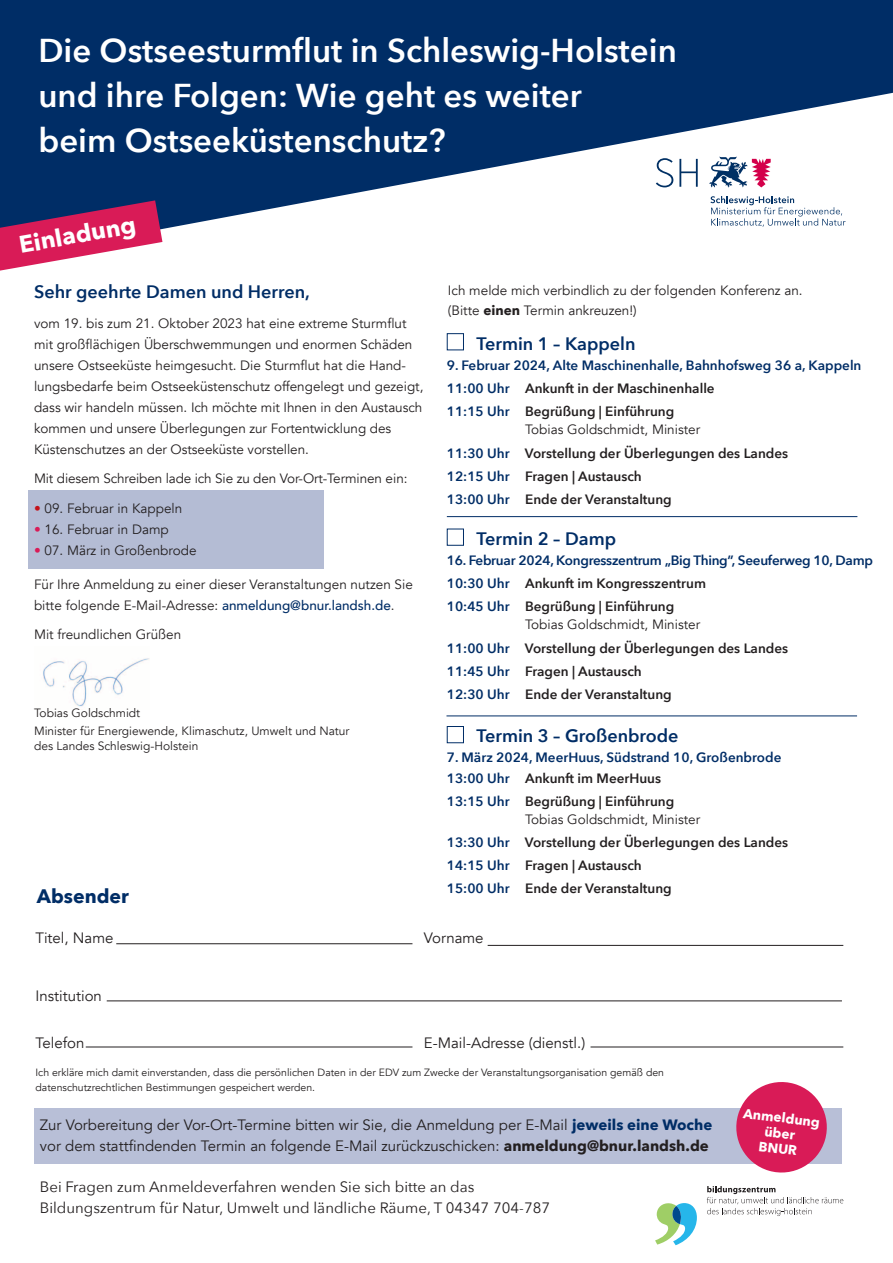
<style>
.page{position:relative;width:893px;height:1263px;background:#fff}
.page>*{position:absolute;margin:0;border:0;box-sizing:border-box;transform-origin:0 0}
.t1{font:600 33px/45.2px "Avenir Next";color:#fff}
.t2{font:700 24px "Avenir Next";color:#fff}
.t3{font:700 19.5px "Avenir Next";color:#002d66}
.t4{font:600 18px "Avenir Next";color:#002d66}
.t5{font:15px/21px "Avenir";color:#231f20}
.t6{font:15px/21px "Avenir Next";color:#231f20}
.t7{font:13.5px/21px "Avenir";color:#231f20}
.t8{font:600 13.5px/23.1px "Avenir Next";color:#231f20}
.t9{font:600 13.5px/23.1px "Avenir Next";color:#002d66}
.t10{font:600 13.5px/23.1px "Avenir Next";letter-spacing:-.02em;color:#002d66}
.t11{font:700 13.5px/15.5px "Avenir Next";color:#fff;text-align:center}
.t12{font:12px/17.1px "Avenir";color:#231f20}
.t13{font:10.5px/15px "Avenir";color:#231f20}
.s1{color:#c4121a}
.s2{color:#d91b57}
.s3{font-weight:500;color:#002d66}
.s4{font-family:"Avenir Next";font-weight:700}
.s5{color:#231f20}
.s6{color:#002d66}
.s7{font-family:"Avenir Next";font-weight:700;color:#002d66}
</style>
<div class="page">
<img style="left:43px;top:658px;width:106px;height:49px">
<div style="left:0;top:0;width:893px;height:96px;background:#002d66"></div>
<div style="left:29px;top:490px;width:295px;height:79px;background:#b4bcd4"></div>
<svg style="left:0;top:96px;width:876px;height:146px"></svg>
<svg style="left:710px;top:196px;width:136px;height:31px"></svg>
<svg style="left:709px;top:157px;width:62px;height:30px"></svg>
<svg style="left:656px;top:158px;width:17px;height:30px"></svg>
<svg style="left:679px;top:159px;width:19px;height:28px"></svg>
<svg style="left:0;top:200px;width:162px;height:71px"></svg>
<hr style="left:447px;top:516px;width:410px;height:1px;background:#002d66">
<hr style="left:446px;top:715px;width:411px;height:1px;background:#002d66">
<div style="left:34px;top:1108px;width:808px;height:55px;background:#b8bfd7"></div>
<hr style="left:107px;top:1001px;width:735px;height:1px;background:#231f20">
<hr style="left:488px;top:945px;width:355px;height:1px;background:#231f20">
<hr style="left:116px;top:943px;width:296px;height:1px;background:#231f20">
<hr style="left:86px;top:1047px;width:326px;height:1px;background:#231f20">
<svg style="left:731px;top:1082px;width:101px;height:91px"></svg>
<svg style="left:707px;top:1186px;width:136px;height:30px"></svg>
<svg style="left:655px;top:1203px;width:42px;height:42px"></svg>
<svg style="left:446px;top:333px;width:18px;height:410px"></svg>
<hr style="left:590px;top:1047px;width:253px;height:1px;background:#231f20">
<h1 class="t1" style="left:38px;top:29px;width:640px">Die Ostseesturmflut in Schleswig-Holstein und ihre Folgen: Wie geht es weiter<br>beim Ostseeküstenschutz?</h1>
<h2 class="t2" style="left:17px;top:229px;width:120px;rotate:-10deg">Einladung</h2>
<h3 class="t4" style="left:34px;top:280px;width:277px">Sehr geehrte Damen und Herren,</h3>
<p class="t7" style="left:34px;top:313px;width:391px">vom 19. bis zum 21. Oktober 2023 hat eine extreme Sturmflut mit großflächigen Überschwemmungen und enormen Schäden unsere Ostseeküste heimgesucht. Die Sturmflut hat die Hand&shy;lungsbedarfe beim Ostseeküstenschutz offengelegt und gezeigt, dass wir handeln müssen. Ich möchte mit Ihnen in den Austausch kommen und unsere Überlegungen zur Fortentwicklung des Küstenschutzes an der Ostseeküste vorstellen.</p>
<p class="t7" style="left:34px;top:469px;width:375px">Mit diesem Schreiben lade ich Sie zu den Vor-Ort-Terminen ein:</p>
<p class="t7" style="left:34px;top:498px;width:150px"><span class="s1">•</span> 09. Februar in Kappeln</p>
<p class="t7" style="left:34px;top:519px;width:136px"><span class="s2">•</span> 16. Februar in Damp</p>
<p class="t7" style="left:34px;top:540px;width:164px"><span class="s2">•</span> 07. März in Großenbrode</p>
<p class="t7" style="left:34px;top:574px;width:380px">Für Ihre Anmeldung zu einer dieser Veranstaltungen nutzen Sie bitte folgende E-Mail-Adresse: <span class="s3">anmeldung@bnur.landsh.de</span>.</p>
<p class="t7" style="left:34px;top:625px;width:149px">Mit freundlichen Grüßen</p>
<p class="t12" style="left:34px;top:705px;width:317px">Tobias Goldschmidt<br>Minister für Energiewende, Klimaschutz, Umwelt und Natur</p>
<p class="t12" style="left:34px;top:737px;width:166px">des Landes Schleswig-Holstein</p>
<h3 class="t3" style="left:37px;top:883px;width:94px">Absender</h3>
<p class="t7" style="left:448px;top:281px;width:356px;line-height:19.5px">Ich melde mich verbindlich zu der folgenden Konferenz an. (Bitte <span class="s4">einen</span> Termin ankreuzen!)</p>
<h3 class="t4" style="left:477px;top:332px;width:160px">Termin 1 – Kappeln</h3>
<p class="t9" style="left:447px;top:354px;width:416px">9. Februar 2024, Alte Maschinenhalle, Bahnhofsweg 36 a, Kappeln<br>11:00 Uhr <span class="s5">Ankunft in der Maschinenhalle<br></span>11:15 Uhr <span class="s5">Begrüßung | Einführung</span></p>
<p class="t7" style="left:525px;top:420px;width:177px">Tobias Goldschmidt, Minister</p>
<p class="t8" style="left:447px;top:442px;width:343px"><span class="s6">11:30 Uhr</span> Vorstellung der Überlegungen des Landes<br><span class="s6">12:15 Uhr</span> Fragen | Austausch<br><span class="s6">13:00 Uhr</span> Ende der Veranstaltung</p>
<h3 class="t4" style="left:477px;top:527px;width:141px">Termin 2 – Damp</h3>
<p class="t10" style="left:447px;top:549px;width:428px">16. Februar 2024, Kongresszentrum „Big Thing”, Seeuferweg 10, Damp<br>10:30 Uhr <span class="s5">Ankunft im Kongresszentrum<br></span>10:45 Uhr <span class="s5">Begrüßung | Einführung</span></p>
<p class="t7" style="left:525px;top:615px;width:177px">Tobias Goldschmidt, Minister</p>
<p class="t8" style="left:447px;top:637px;width:343px"><span class="s6">11:00 Uhr</span> Vorstellung der Überlegungen des Landes<br><span class="s6">11:45 Uhr</span> Fragen | Austausch<br><span class="s6">12:30 Uhr</span> Ende der Veranstaltung</p>
<h3 class="t4" style="left:477px;top:724px;width:203px">Termin 3 – Großenbrode</h3>
<p class="t9" style="left:447px;top:748px;width:336px;line-height:20.1px">7. März 2024, MeerHuus, Südstrand 10, Großenbrode<br>13:00 Uhr <span class="s5">Ankunft im MeerHuus</span></p>
<p class="t8" style="left:447px;top:790px;width:229px"><span class="s6">13:15 Uhr</span> Begrüßung | Einführung</p>
<p class="t7" style="left:525px;top:809px;width:177px">Tobias Goldschmidt, Minister</p>
<p class="t8" style="left:447px;top:831px;width:343px"><span class="s6">13:30 Uhr</span> Vorstellung der Überlegungen des Landes<br><span class="s6">14:15 Uhr</span> Fragen | Austausch<br><span class="s6">15:00 Uhr</span> Ende der Veranstaltung</p>
<p class="t5" style="left:36px;top:927px;width:79px">Titel, Name</p>
<p class="t5" style="left:424px;top:927px;width:61px">Vorname</p>
<p class="t5" style="left:36px;top:986px;width:68px">Institution</p>
<p class="t5" style="left:36px;top:1032px;width:50px">Telefon</p>
<p class="t5" style="left:424px;top:1032px;width:163px">E-Mail-Adresse (dienstl.)</p>
<p class="t13" style="left:36px;top:1065px;width:630px">Ich erkläre mich damit einverstanden, dass die persönlichen Daten in der EDV zum Zwecke der Veranstaltungsorganisation gemäß den datenschutzrechtlichen Bestimmungen gespeichert werden.</p>
<p class="t5" style="left:40px;top:1114px;width:674px">Zur Vorbereitung der Vor-Ort-Termine bitten wir Sie, die Anmeldung per E-Mail <span class="s7">jeweils eine Woche </span>vor dem stattfindenden Termin an folgende E-Mail zurückzuschicken: <span class="s4">anmeldung@bnur.landsh.de</span></p>
<p class="t6" style="left:40px;top:1177px;width:512px">Bei Fragen zum Anmeldeverfahren wenden Sie sich bitte an das<br>Bildungszentrum für Natur, Umwelt und ländliche Räume, T 04347 704-787</p>
<p class="t11" style="left:744px;top:1105px;width:79px;rotate:7deg">Anmeldung über<br>BNUR</p>
</div>
